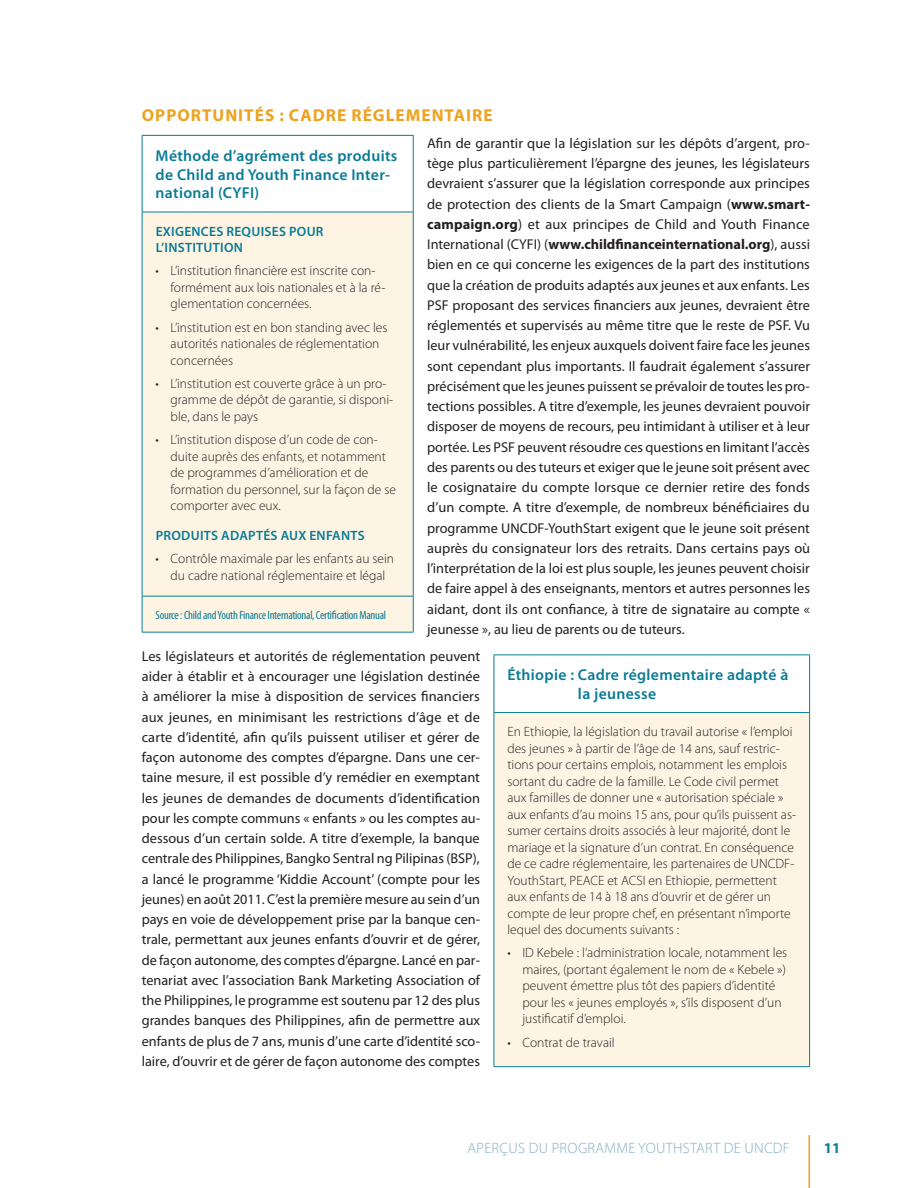
<style>
.page{position:relative;width:918px;height:1188px;background:#fff}
.page>*{position:absolute;margin:0;border:0;box-sizing:border-box;transform-origin:0 0}
._1a__Sub_Head{font:700 17.25px "Myriad Pro";letter-spacing:.06em;color:#eea21f}
._3a__Box_Header{font:600 15.75px/18.9px "Myriad Pro";letter-spacing:.02em;color:#097b96}
.t1{font:300 15px "Myriad Pro";letter-spacing:.02em;color:#7faec0}
.t2{font:700 15px "Myriad Pro";color:#097b96}
._2a__Body_Copy{font:14.25px/20.2px "Myriad Pro";color:#231f20;text-align:justify}
._3d__Box_Bullets{font:300 13.5px/16.5px "Myriad Pro";color:#231f20}
._3c__Box_Copy{font:300 13.5px/16.5px "Myriad Pro";color:#231f20}
._3b__Box_Subhead{font:600 13.5px/16.5px "Myriad Pro";letter-spacing:.02em;color:#097b96}
._3e__Box_Source{font:condensed 12px "Myriad Pro";letter-spacing:-.02em;color:#097b96}
.s1{font-weight:700}
</style>
<div class="page">
<hr style="left:809px;top:1135px;width:1px;height:53px;background:#eea21f">
<div style="left:143px;top:213px;width:270px;height:419px;background:#fdf4e4"></div>
<hr style="left:142px;top:135px;width:272px;height:1px;background:#097b96">
<hr style="left:142px;top:136px;width:1px;height:76px;background:#097b96">
<hr style="left:413px;top:136px;width:1px;height:76px;background:#097b96">
<hr style="left:142px;top:212px;width:272px;height:1px;background:#097b96">
<hr style="left:142px;top:212px;width:1px;height:384px;background:#097b96">
<hr style="left:413px;top:212px;width:1px;height:384px;background:#097b96">
<hr style="left:142px;top:596px;width:272px;height:1px;background:#097b96">
<hr style="left:142px;top:597px;width:1px;height:35px;background:#097b96">
<hr style="left:413px;top:597px;width:1px;height:35px;background:#097b96">
<hr style="left:142px;top:632px;width:272px;height:1px;background:#097b96">
<div style="left:494px;top:713px;width:316px;height:354px;background:#fdf4e4"></div>
<hr style="left:494px;top:654px;width:316px;height:1px;background:#097b96">
<hr style="left:494px;top:655px;width:1px;height:57px;background:#097b96">
<hr style="left:809px;top:655px;width:1px;height:57px;background:#097b96">
<hr style="left:494px;top:712px;width:316px;height:1px;background:#097b96">
<hr style="left:494px;top:713px;width:1px;height:353px;background:#097b96">
<hr style="left:809px;top:713px;width:1px;height:353px;background:#097b96">
<hr style="left:494px;top:1066px;width:316px;height:1px;background:#097b96">
<p class="_1a__Sub_Head" style="left:142px;top:105px;width:352px">OPPORTUNITÉS : CADRE RÉGLEMENTAIRE</p>
<p class="_2a__Body_Copy" style="left:427px;top:133px;width:385px">Afin de garantir que la législation sur les dépôts d’argent, pro&shy;tège plus particulièrement l’épargne des jeunes, les législateurs devraient s’assurer que la législation corresponde aux principes de protection des clients de la Smart Campaign (<span class="s1">www.smart&shy;campaign.org</span>) et aux principes de Child and Youth Finance International (CYFI) (<span class="s1">www.childfinanceinternational.org</span>), aussi bien en ce qui concerne les exigences de la part des institutions que la création de produits adaptés aux jeunes et aux enfants. Les PSF proposant des services financiers aux jeunes, devraient être réglementés et supervisés au même titre que le reste de PSF. Vu leur vulnérabilité, les enjeux auxquels doivent faire face les jeunes sont cependant plus importants. Il faudrait également s’assurer précisément que les jeunes puissent se prévaloir de toutes les pro&shy;tections possibles. A titre d’exemple, les jeunes devraient pouvoir disposer de moyens de recours, peu intimidant à utiliser et à leur portée. Les PSF peuvent résoudre ces questions en limitant l’accès des parents ou des tuteurs et exiger que le jeune soit présent avec le cosignataire du compte lorsque ce dernier retire des fonds d’un compte. A titre d’exemple, de nombreux bénéficiaires du programme UNCDF-YouthStart exigent que le jeune soit présent auprès du consignateur lors des retraits. Dans certains pays où l’interprétation de la loi est plus souple, les jeunes peuvent choisir de faire appel à des enseignants, mentors et autres personnes les aidant, dont ils ont confiance, à titre de signataire au compte « jeunesse », au lieu de parents ou de tuteurs.</p>
<p class="_2a__Body_Copy" style="left:142px;top:646px;width:340px">Les législateurs et autorités de réglementation peuvent aider à établir et à encourager une législation destinée à améliorer la mise à disposition de services financiers aux jeunes, en minimisant les restrictions d’âge et de carte d’identité, afin qu’ils puissent utiliser et gérer de façon autonome des comptes d’épargne. Dans une cer&shy;taine mesure, il est possible d’y remédier en exemptant les jeunes de demandes de documents d’identification pour les compte communs « enfants » ou les comptes au&shy;dessous d’un certain solde. A titre d’exemple, la banque centrale des Philippines, Bangko Sentral ng Pilipinas (BSP), a lancé le programme ‘Kiddie Account’ (compte pour les jeunes) en août 2011. C’est la première mesure au sein d’un pays en voie de développement prise par la banque cen&shy;trale, permettant aux jeunes enfants d’ouvrir et de gérer, de façon autonome, des comptes d’épargne. Lancé en par&shy;tenariat avec l’association Bank Marketing Association of the Philippines, le programme est soutenu par 12 des plus grandes banques des Philippines, afin de permettre aux enfants de plus de 7 ans, munis d’une carte d’identité sco&shy;laire, d’ouvrir et de gérer de façon autonome des comptes</p>
<p class="_3a__Box_Header" style="left:156px;top:146px;width:243px">Méthode d’agrément des produits de Child and Youth Finance Inter&shy;national (CYFI)</p>
<p class="_3b__Box_Subhead" style="left:156px;top:222px;width:169px">EXIGENCES REQUISES POUR<br>L’INSTITUTION</p>
<p class="_3d__Box_Bullets" style="left:171px;top:262px;width:216px;text-indent:-15px">• L’institution financière est inscrite con&shy;formément aux lois nationales et à la ré&shy;glementation concernées.</p>
<p class="_3d__Box_Bullets" style="left:171px;top:319px;width:218px;text-indent:-15px">• L’institution est en bon standing avec les autorités nationales de réglementation concernées</p>
<p class="_3d__Box_Bullets" style="left:171px;top:375px;width:224px;text-indent:-15px">• L’institution est couverte grâce à un pro&shy;gramme de dépôt de garantie, si disponi&shy;ble, dans le pays</p>
<p class="_3d__Box_Bullets" style="left:171px;top:431px;width:227px;text-indent:-15px">• L’institution dispose d’un code de con&shy;duite auprès des enfants, et notamment de programmes d’amélioration et de formation du personnel, sur la façon de se comporter avec eux.</p>
<p class="_3b__Box_Subhead" style="left:156px;top:527px;width:210px">PRODUITS ADAPTÉS AUX ENFANTS</p>
<p class="_3d__Box_Bullets" style="left:156px;top:550px;width:240px;text-align:center">• Contrôle maximale par les enfants au sein du cadre national réglementaire et légal</p>
<p class="_3e__Box_Source" style="left:156px;top:607px;width:232px">Source : Child and Youth Finance International, Certification Manual</p>
<p class="_3a__Box_Header" style="left:578px;top:665px;width:212px;text-indent:-71px">Éthiopie : Cadre réglementaire adapté à la jeunesse</p>
<p class="_3c__Box_Copy" style="left:507px;top:723px;width:290px">En Ethiopie, la législation du travail autorise « l’emploi des jeunes » à partir de l’âge de 14 ans, sauf restric&shy;tions pour certains emplois, notamment les emplois sortant du cadre de la famille. Le Code civil permet aux familles de donner une « autorisation spéciale » aux enfants d’au moins 15 ans, pour qu’ils puissent as&shy;sumer certains droits associés à leur majorité, dont le mariage et la signature d’un contrat. En conséquence de ce cadre réglementaire, les partenaires de UNCDF-YouthStart, PEACE et ACSI en Ethiopie, permettent aux enfants de 14 à 18 ans d’ouvrir et de gérer un compte de leur propre chef, en présentant n’importe lequel des documents suivants :</p>
<p class="_3d__Box_Bullets" style="left:522px;top:945px;width:266px;text-indent:-15px">• ID Kebele : l’administration locale, notamment les maires, (portant également le nom de « Kebele ») peuvent émettre plus tôt des papiers d’identité pour les « jeunes employés », s’ils disposent d’un justificatif d’emploi.</p>
<p class="_3d__Box_Bullets" style="left:507px;top:1034px;width:109px">• Contrat de travail</p>
<p class="t1" style="left:467px;top:1139px;width:324px">APERÇUS DU PROGRAMME YOUTHSTART DE UNCDF</p>
<p class="t2" style="left:824px;top:1139px;width:18px">11</p>
</div>
